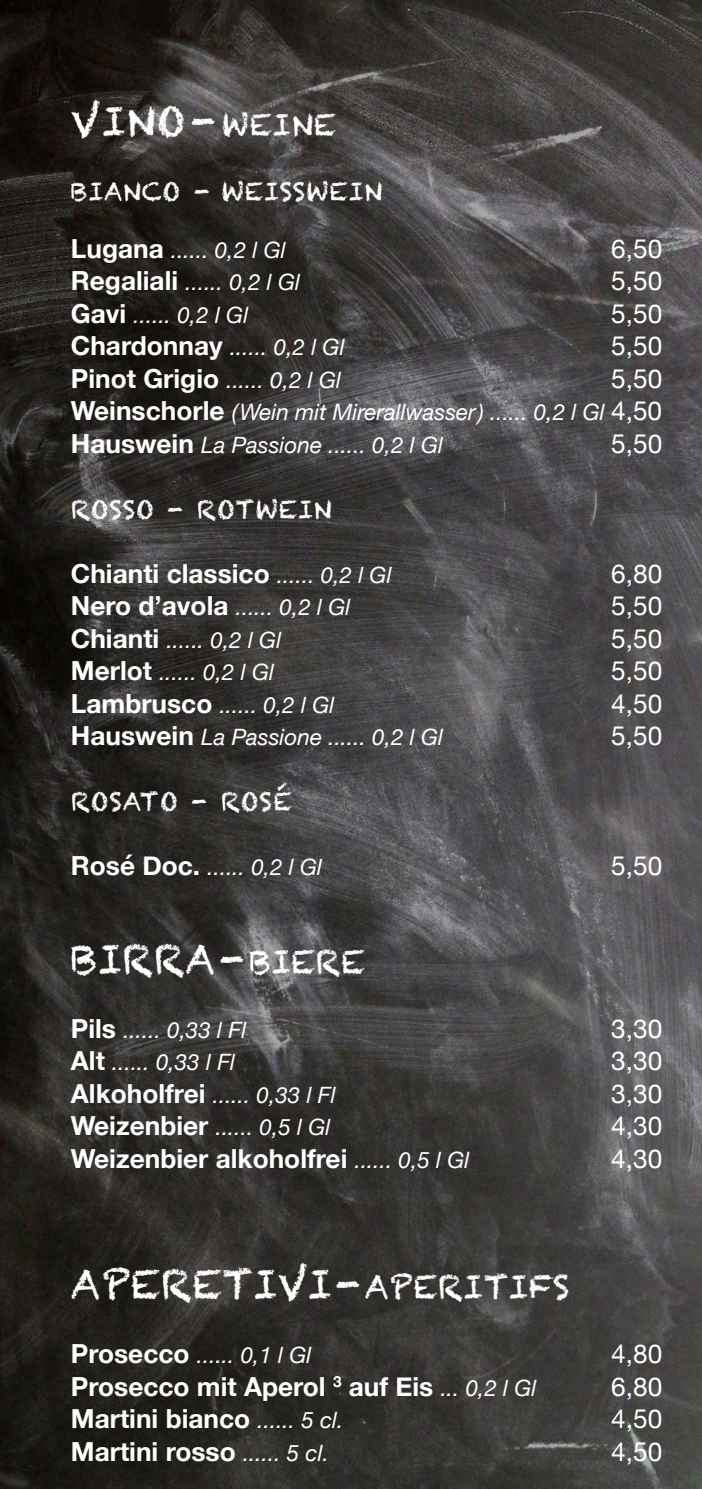
<style>
.page{position:relative;width:702px;height:1489px;background:#fff}
.page>*{position:absolute;margin:0;border:0;box-sizing:border-box;transform-origin:0 0}
.t1{font:40px "Chalkduster";letter-spacing:.01em;color:#fff}
.t2{font:700 26.25px "Helvetica Neue";color:#fff}
.t3{font:26.25px "Helvetica Neue";color:#fff}
.t4{font:25px "Chalkduster";letter-spacing:.03em;color:#fff}
.t5{font:italic 22.5px "Helvetica Neue";color:#fff}
.s1{font-size:30px}
.s2{font-weight:700;font-style:normal;font-size:26.25px}
.s3{font-style:normal;font-size:26.25px}
.s4{font-weight:400;font-style:italic;font-size:22.5px}
.s5{font-size:32.5px}
</style>
<div class="page">
<img style="left:0;top:0;width:702px;height:1488px">
<p class="t1" style="left:71px;top:98px;width:266px">VINO- <span class="s1">WEINE</span></p>
<p class="t4" style="left:71px;top:177px;width:313px">BIANCO - WEISSWEIN</p>
<p class="t5" style="left:71px;top:233px;width:216px"><span class="s2">Lugana</span> ...... 0,2 l Gl</p>
<p class="t3" style="left:611px;top:229px;width:53px">6,50</p>
<p class="t5" style="left:71px;top:266px;width:231px"><span class="s2">Regaliali</span> ...... 0,2 l Gl</p>
<p class="t3" style="left:611px;top:262px;width:53px">5,50</p>
<p class="t5" style="left:71px;top:298px;width:179px"><span class="s2">Gavi</span> ...... 0,2 l Gl</p>
<p class="t3" style="left:611px;top:294px;width:53px">5,50</p>
<p class="t5" style="left:71px;top:331px;width:275px"><span class="s2">Chardonnay</span> ...... 0,2 l Gl</p>
<p class="t3" style="left:611px;top:327px;width:53px">5,50</p>
<p class="t5" style="left:71px;top:363px;width:272px"><span class="s2">Pinot Grigio</span> ...... 0,2 l Gl</p>
<p class="t3" style="left:611px;top:359px;width:53px">5,50</p>
<p class="t5" style="left:71px;top:396px;width:592px"><span class="s2">Weinschorle</span> (Wein mit Mirerallwasser) ...... 0,2 l Gl <span class="s3">4,50</span></p>
<p class="t5" style="left:71px;top:428px;width:373px"><span class="s2">Hauswein</span> La Passione ...... 0,2 l Gl</p>
<p class="t3" style="left:611px;top:424px;width:53px">5,50</p>
<p class="t4" style="left:71px;top:494px;width:262px">ROSSO - ROTWEIN</p>
<p class="t2" style="left:71px;top:552px;width:322px">Chianti classico <span class="s4">...... 0,2 l Gl</span></p>
<p class="t3" style="left:611px;top:554px;width:53px">6,80</p>
<p class="t5" style="left:71px;top:591px;width:281px"><span class="s2">Nero d’avola</span> ...... 0,2 l Gl</p>
<p class="t3" style="left:611px;top:587px;width:53px">5,50</p>
<p class="t5" style="left:71px;top:623px;width:212px"><span class="s2">Chianti</span> ...... 0,2 l Gl</p>
<p class="t3" style="left:611px;top:619px;width:53px">5,50</p>
<p class="t5" style="left:71px;top:656px;width:205px"><span class="s2">Merlot</span> ...... 0,2 l Gl</p>
<p class="t3" style="left:611px;top:652px;width:53px">5,50</p>
<p class="t5" style="left:71px;top:688px;width:265px"><span class="s2">Lambrusco</span> ...... 0,2 l Gl</p>
<p class="t3" style="left:611px;top:684px;width:53px">4,50</p>
<p class="t5" style="left:71px;top:721px;width:373px"><span class="s2">Hauswein</span> La Passione ...... 0,2 l Gl</p>
<p class="t3" style="left:611px;top:717px;width:53px">5,50</p>
<p class="t4" style="left:71px;top:787px;width:222px">ROSATO - ROSÉ</p>
<p class="t5" style="left:71px;top:851px;width:253px"><span class="s2">Rosé Doc.</span> ...... 0,2 l Gl</p>
<p class="t3" style="left:611px;top:847px;width:53px">5,50</p>
<p class="t1" style="left:71px;top:935px;width:296px">BIRRA-<span class="s5">BIERE</span></p>
<p class="t5" style="left:71px;top:1013px;width:177px"><span class="s2">Pils</span> ...... 0,33 l Fl</p>
<p class="t3" style="left:611px;top:1009px;width:53px">3,30</p>
<p class="t5" style="left:71px;top:1046px;width:166px"><span class="s2">Alt</span> ...... 0,33 l Fl</p>
<p class="t3" style="left:611px;top:1042px;width:53px">3,30</p>
<p class="t5" style="left:71px;top:1078px;width:266px"><span class="s2">Alkoholfrei</span> ...... 0,33 l Fl</p>
<p class="t3" style="left:611px;top:1074px;width:53px">3,30</p>
<p class="t5" style="left:71px;top:1111px;width:261px"><span class="s2">Weizenbier</span> ...... 0,5 l Gl</p>
<p class="t3" style="left:611px;top:1107px;width:53px">4,30</p>
<p class="t2" style="left:71px;top:1137px;width:400px">Weizenbier alkoholfrei <span class="s4">...... 0,5 l Gl</span></p>
<p class="t3" style="left:611px;top:1139px;width:53px">4,30</p>
<p class="t1" style="left:71px;top:1260px;width:500px">APERETIVI-<span class="s5">APERITIFS</span></p>
<p class="t5" style="left:71px;top:1338px;width:242px"><span class="s2">Prosecco</span> ...... 0,1 l Gl</p>
<p class="t3" style="left:611px;top:1334px;width:53px">4,80</p>
<p class="t2" style="left:71px;top:1365px;width:467px">Prosecco mit Aperol <sup>3</sup> auf Eis <span class="s4">... 0,2 l Gl</span></p>
<p class="t3" style="left:611px;top:1367px;width:53px">6,80</p>
<p class="t2" style="left:71px;top:1397px;width:274px">Martini bianco <span class="s4">...... 5 cl.</span></p>
<p class="t3" style="left:611px;top:1399px;width:53px">4,50</p>
<p class="t2" style="left:71px;top:1430px;width:259px">Martini rosso <span class="s4">...... 5 cl.</span></p>
<p class="t3" style="left:611px;top:1432px;width:53px">4,50</p>
</div>
